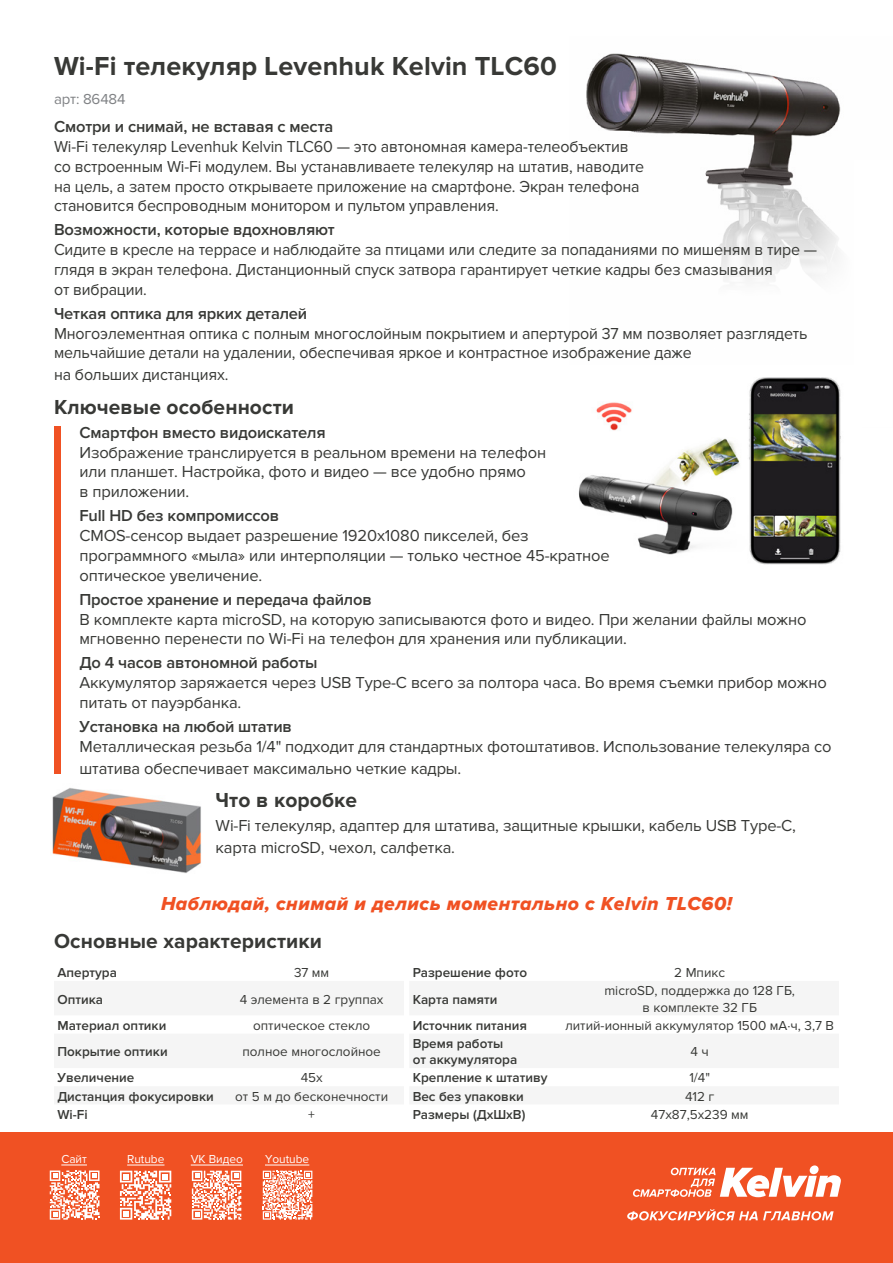
<style>
.page{position:relative;width:893px;height:1263px;background:#fff}
.page>*{position:absolute;margin:0;border:0;box-sizing:border-box;transform-origin:0 0}
.text{font:700 27px "Proxima Nova";letter-spacing:.005em;color:#383936}
.text-2{font:700 21px "Proxima Nova";letter-spacing:.005em;color:#383936}
.text-3{font:19.5px "Proxima Nova Extrabld It";letter-spacing:.025em;color:#f05123}
.text-4{font:16.5px/19.8px "Proxima Nova";letter-spacing:-.01em;color:#383936}
.text-5{font:600 16.5px "Proxima Nova";letter-spacing:-.01em;color:#383936}
.text-6{font:15px "Proxima Nova";letter-spacing:-.01em;color:#808285}
.Текст_табл{font:600 13.5px/16.2px "Proxima Nova";color:#383936}
.Текст_табл-2{font:13.5px/16.2px "Proxima Nova";color:#383936;text-align:center}
.text-7{font:12px "Proxima Nova";color:#fff}
</style>
<div class="page">
<img style="left:52px;top:788px;width:149px;height:85px">
<img style="left:586px;top:53px;width:255px;height:227px">
<div style="left:808px;top:160px;width:84px;height:266px;background:#fff"></div>
<img style="left:578px;top:377px;width:263px;height:188px">
<div style="left:54px;top:426px;width:6px;height:348px;background:#f05123"></div>
<div style="left:0;top:1132px;width:893px;height:131px;background:#f05123"></div>
<svg style="left:263px;top:1171px;width:49px;height:48px"></svg>
<svg style="left:192px;top:1171px;width:49px;height:48px"></svg>
<svg style="left:120px;top:1171px;width:51px;height:48px"></svg>
<svg style="left:50px;top:1165px;width:50px;height:54px"></svg>
<hr style="left:127px;top:1165px;width:37px;height:1px;background:#fff">
<hr style="left:191px;top:1165px;width:52px;height:1px;background:#fff">
<hr style="left:265px;top:1165px;width:44px;height:1px;background:#fff">
<svg style="left:627px;top:1209px;width:207px;height:11px"></svg>
<svg style="left:633px;top:1165px;width:208px;height:32px"></svg>
<p class="text" style="left:54px;top:51px;width:504px">Wi-Fi телекуляр Levenhuk Kelvin TLC60</p>
<p class="text-6" style="left:54px;top:90px;width:73px">арт: 86484</p>
<p class="text-5" style="left:54px;top:117px;width:281px">Смотри и снимай, не вставая с места</p>
<p class="text-4" style="left:54px;top:137px;width:591px">Wi-Fi телекуляр Levenhuk Kelvin TLC60 — это автономная камера-телеобъектив со встроенным Wi-Fi модулем. Вы устанавливаете телекуляр на штатив, наводите на цель, а затем просто открываете приложение на смартфоне. Экран телефона становится беспроводным монитором и пультом управления.</p>
<p class="text-5" style="left:54px;top:220px;width:282px">Возможности, которые вдохновляют</p>
<p class="text-4" style="left:54px;top:240px;width:765px">Сидите в кресле на террасе и наблюдайте за птицами или следите за попаданиями по мишеням в тире — глядя в экран телефона. Дистанционный спуск затвора гарантирует четкие кадры без смазывания<br>от вибрации.</p>
<p class="text-5" style="left:54px;top:304px;width:255px">Четкая оптика для ярких деталей</p>
<p class="text-4" style="left:54px;top:323px;width:755px">Многоэлементная оптика с полным многослойным покрытием и апертурой 37 мм позволяет разглядеть мельчайшие детали на удалении, обеспечивая яркое и контрастное изображение даже</p>
<p class="text-4" style="left:54px;top:365px;width:176px">на больших дистанциях.</p>
<p class="text-2" style="left:54px;top:395px;width:242px">Ключевые особенности</p>
<p class="text-5" style="left:80px;top:423px;width:248px">Смартфон вместо видоискателя</p>
<p class="text-4" style="left:80px;top:442px;width:468px">Изображение транслируется в реальном времени на телефон или планшет. Настройка, фото и видео — все удобно прямо<br>в приложении.</p>
<p class="text-5" style="left:80px;top:506px;width:201px">Full HD без компромиссов</p>
<p class="text-4" style="left:80px;top:526px;width:532px">CMOS-сенсор выдает разрешение 1920x1080 пикселей, без программного «мыла» или интерполяции — только честное 45-кратное оптическое увеличение.</p>
<p class="text-5" style="left:80px;top:590px;width:294px">Простое хранение и передача файлов</p>
<p class="text-4" style="left:80px;top:609px;width:728px">В комплекте карта microSD, на которую записываются фото и видео. При желании файлы можно мгновенно перенести по Wi-Fi на телефон для хранения или публикации.</p>
<p class="text-5" style="left:80px;top:653px;width:240px">До 4 часов автономной работы</p>
<p class="text-4" style="left:80px;top:673px;width:749px">Аккумулятор заряжается через USB Type-C всего за полтора часа. Во время съемки прибор можно питать от пауэрбанка.</p>
<p class="text-5" style="left:80px;top:717px;width:214px">Установка на любой штатив</p>
<p class="text-4" style="left:80px;top:736px;width:754px;line-height:21.6px">Металлическая резьба 1/4" подходит для стандартных фотоштативов. Использование телекуляра со штатива обеспечивает максимально четкие кадры.</p>
<p class="text-2" style="left:216px;top:788px;width:143px">Что в коробке</p>
<p class="text-4" style="left:216px;top:815px;width:582px;line-height:21.6px">Wi-Fi телекуляр, адаптер для штатива, защитные крышки, кабель USB Type-C, карта microSD, чехол, салфетка.</p>
<p class="text-3" style="left:161px;top:893px;width:572px">Наблюдай, снимай и делись моментально с Kelvin TLC60!</p>
<p class="text-2" style="left:54px;top:929px;width:269px">Основные характеристики</p>
<p class="Текст_табл" style="left:57px;top:965px;width:61px">Апертура</p>
<p class="Текст_табл-2" style="left:294px;top:965px;width:37px">37 мм</p>
<p class="Текст_табл" style="left:413px;top:965px;width:116px">Разрешение фото</p>
<p class="Текст_табл-2" style="left:674px;top:965px;width:52px">2 Мпикс</p>
<p class="Текст_табл" style="left:57px;top:991px;width:47px">Оптика</p>
<p class="Текст_табл-2" style="left:240px;top:991px;width:145px">4 элемента в 2 группах</p>
<p class="Текст_табл" style="left:413px;top:991px;width:86px">Карта памяти</p>
<p class="Текст_табл-2" style="left:604px;top:983px;width:192px">microSD, поддержка до 128 ГБ, в комплекте 32 ГБ</p>
<p class="Текст_табл" style="left:57px;top:1017px;width:110px">Материал оптики</p>
<p class="Текст_табл-2" style="left:253px;top:1017px;width:119px">оптическое стекло</p>
<p class="Текст_табл" style="left:413px;top:1017px;width:116px">Источник питания</p>
<p class="Текст_табл-2" style="left:565px;top:1017px;width:270px">литий-ионный аккумулятор 1500 мА·ч, 3,7 В</p>
<p class="Текст_табл" style="left:57px;top:1044px;width:112px">Покрытие оптики</p>
<p class="Текст_табл-2" style="left:242px;top:1044px;width:140px">полное многослойное</p>
<p class="Текст_табл" style="left:413px;top:1036px;width:106px">Время работы от аккумулятора</p>
<p class="Текст_табл-2" style="left:691px;top:1044px;width:20px">4 ч</p>
<p class="Текст_табл" style="left:57px;top:1070px;width:78px">Увеличение</p>
<p class="Текст_табл-2" style="left:301px;top:1070px;width:24px">45x</p>
<p class="Текст_табл" style="left:413px;top:1070px;width:136px">Крепление к штативу</p>
<p class="Текст_табл-2" style="left:689px;top:1070px;width:22px">1/4"</p>
<p class="Текст_табл" style="left:57px;top:1088px;width:158px">Дистанция фокусировки</p>
<p class="Текст_табл-2" style="left:235px;top:1088px;width:154px">от 5 м до бесконечности</p>
<p class="Текст_табл" style="left:413px;top:1088px;width:113px">Вес без упаковки</p>
<p class="Текст_табл-2" style="left:685px;top:1088px;width:31px">412 г</p>
<p class="Текст_табл" style="left:57px;top:1106px;width:32px">Wi-Fi</p>
<p class="Текст_табл-2" style="left:308px;top:1106px;width:8px">+</p>
<p class="Текст_табл" style="left:413px;top:1106px;width:114px">Размеры (ДхШхВ)</p>
<p class="Текст_табл-2" style="left:651px;top:1106px;width:99px">47х87,5х239 мм</p>
<p class="text-7" style="left:61px;top:1152px;width:27px">Сайт</p>
<p class="text-7" style="left:127px;top:1152px;width:39px">Rutube</p>
<p class="text-7" style="left:191px;top:1152px;width:54px">VK Видео</p>
<p class="text-7" style="left:265px;top:1152px;width:46px">Youtube</p>
</div>
